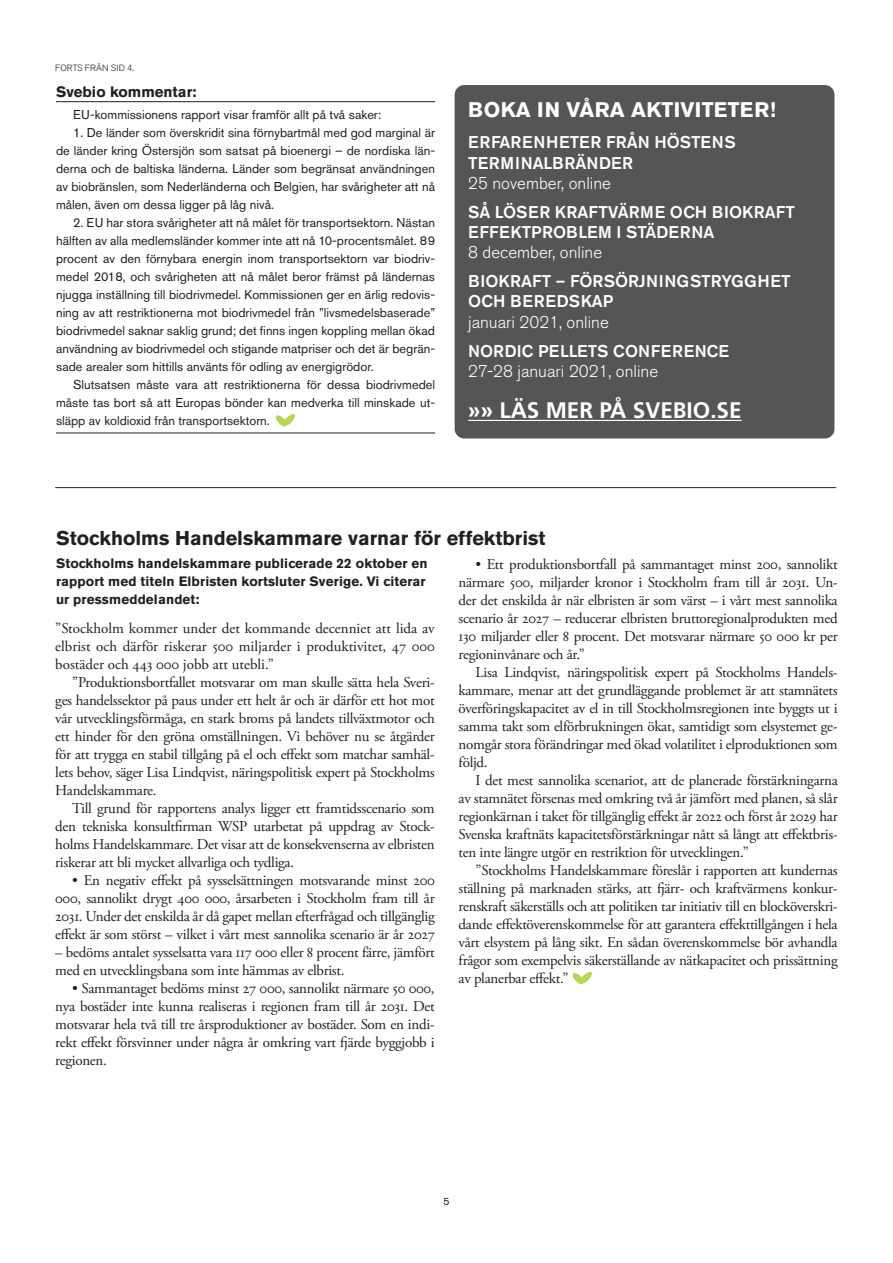
<style>
.page{position:relative;width:893px;height:1263px;background:#fff}
.page>*{position:absolute;margin:0;border:0;box-sizing:border-box;transform-origin:0 0}
.Fot{font:700 22.5px "Frutiger LT Std";color:#fff}
.Fot-2{font:700 21px "Akzidenz Grotesk Std";letter-spacing:.015em;color:#fff}
.bin_rubrik{font:700 19.8px "Akzidenz Grotesk Std";color:#231f20}
.Fot-3{font:500 16.95px/20.2px "Akzidenz Grotesk BE";color:#fff}
.Fot-4{font:300 16.95px "Akzidenz Grotesk BE";color:#fff}
.brödtext{font:15px/18px "Adobe Garamond Pro";letter-spacing:-.02em;color:#231f20;text-align:justify}
.brödtext_första_rad{font:15px/18px "Adobe Garamond Pro";color:#231f20;text-align:justify}
.Svebio_tycker{font:700 15px "Akzidenz Grotesk Std";color:#231f20}
.Ingress{font:700 13.5px/18px "Akzidenz Grotesk BE";letter-spacing:.01em;color:#231f20}
.Svebio_tycker_BR{font:12.75px/18px "Akzidenz Grotesk Std";color:#231f20;text-align:justify}
.t1{font:10.5px "Akzidenz Grotesk Std";color:#231f20}
.t2{font:300 9px "Akzidenz Grotesk Std";letter-spacing:.02em;color:#231f20}
.s1{font-weight:300}
</style>
<div class="page">
<hr style="left:56px;top:101px;width:379px;height:1px;background:#231f20">
<hr style="left:56px;top:433px;width:379px;height:1px;background:#231f20">
<hr style="left:55px;top:487px;width:781px;height:1px;background:#231f20">
<svg style="left:275px;top:414px;width:20px;height:13px"></svg>
<svg style="left:572px;top:971px;width:20px;height:13px"></svg>
<div style="left:455px;top:85px;width:379px;height:353px;background:#555;border-radius:10px"></div>
<hr style="left:468px;top:420px;width:274px;height:1px;background:#fff">
<p class="t2" style="left:55px;top:63px;width:80px">FORTS FRÅN SID 4.</p>
<p class="Svebio_tycker" style="left:56px;top:83px;width:142px">Svebio kommentar:</p>
<p class="Svebio_tycker_BR" style="left:73px;top:106px;width:310px">EU-kommissionens rapport visar framför allt på två saker:</p>
<p class="Svebio_tycker_BR" style="left:56px;top:124px;width:381px;text-indent:17px">1. De länder som överskridit sina förnybartmål med god marginal är de länder kring Östersjön som satsat på bioenergi – de nordiska län&shy;derna och de baltiska länderna. Länder som begränsat användningen av biobränslen, som Nederländerna och Belgien, har svårigheter att nå målen, även om dessa ligger på låg nivå.</p>
<p class="Svebio_tycker_BR" style="left:56px;top:214px;width:381px;text-indent:17px">2. EU har stora svårigheter att nå målet för transportsektorn. Nästan hälften av alla medlemsländer kommer inte att nå 10-procentsmålet. 89 procent av den förnybara energin inom transportsektorn var biodriv&shy;medel 2018, och svårigheten att nå målet beror främst på ländernas njugga inställning till biodrivmedel. Kommissionen ger en ärlig redovis&shy;ning av att restriktionerna mot biodrivmedel från ”livsmedelsbaserade” biodrivmedel saknar saklig grund; det finns ingen koppling mellan ökad användning av biodrivmedel och stigande matpriser och det är begrän&shy;sade arealer som hittills använts för odling av energigrödor.</p>
<p class="Svebio_tycker_BR" style="left:56px;top:376px;width:381px;text-indent:17px">Slutsatsen måste vara att restriktionerna för dessa biodrivmedel måste tas bort så att Europas bönder kan medverka till minskade ut&shy;släpp av koldioxid från transportsektorn.</p>
<p class="Fot-2" style="left:468px;top:97px;width:309px">BOKA IN VÅRA AKTIVITETER!</p>
<p class="Fot-3" style="left:468px;top:132px;width:269px">ERFARENHETER FRÅN HÖSTENS<br>TERMINALBRÄNDER<br><span class="s1">25 november, online</span></p>
<p class="Fot-3" style="left:468px;top:201px;width:328px">SÅ LÖSER KRAFTVÄRME OCH BIOKRAFT<br>EFFEKTPROBLEM I STÄDERNA</p>
<p class="Fot-4" style="left:468px;top:243px;width:136px">8 december, online</p>
<p class="Fot-3" style="left:468px;top:271px;width:324px">BIOKRAFT – FÖRSÖRJNINGSTRYGGHET<br>OCH BEREDSKAP</p>
<p class="Fot-4" style="left:468px;top:312px;width:142px">januari 2021, online</p>
<p class="Fot-3" style="left:468px;top:340px;width:262px">NORDIC PELLETS CONFERENCE</p>
<p class="Fot-4" style="left:468px;top:361px;width:192px">27-28 januari 2021, online</p>
<p class="Fot" style="left:468px;top:397px;width:275px">»» LÄS MER PÅ SVEBIO.SE</p>
<p class="bin_rubrik" style="left:56px;top:527px;width:491px">Stockholms Handelskammare varnar för effektbrist</p>
<p class="Ingress" style="left:56px;top:554px;width:373px">Stockholms handelskammare publicerade 22 oktober en rapport med titeln Elbristen kortsluter Sverige. Vi citerar ur pressmeddelandet:</p>
<p class="brödtext_första_rad" style="left:55px;top:620px;width:381px">”Stockholm kommer under det kommande decenniet att lida av elbrist och därför riskerar 500 miljarder i produktivitet, 47 000 bostäder och 443 000 jobb att utebli.”</p>
<p class="brödtext" style="left:55px;top:674px;width:381px;text-indent:17px">”Produktionsbortfallet motsvarar om man skulle sätta hela Sveri&shy;ges handelssektor på paus under ett helt år och är därför ett hot mot vår utvecklingsförmåga, en stark broms på landets tillväxtmotor och ett hinder för den gröna omställningen. Vi behöver nu se åtgärder för att trygga en stabil tillgång på el och effekt som matchar samhäl&shy;lets behov, säger Lisa Lindqvist, näringspolitisk expert på Stockholms Handelskammare.</p>
<p class="brödtext" style="left:55px;top:800px;width:381px;text-indent:17px">Till grund för rapportens analys ligger ett framtidsscenario som den tekniska konsultfirman WSP utarbetat på uppdrag av Stock&shy;holms Handelskammare. Det visar att de konsekvenserna av elbristen riskerar att bli mycket allvarliga och tydliga.</p>
<p class="brödtext" style="left:55px;top:872px;width:381px;text-indent:17px">• En negativ effekt på sysselsättningen motsvarande minst 200<br>000, sannolikt drygt 400 000, årsarbeten i Stockholm fram till år 2031. Under det enskilda år då gapet mellan efterfrågad och tillgänglig effekt är som störst – vilket i vårt mest sannolika scenario är år 2027</p>
<p class="brödtext" style="left:55px;top:944px;width:381px">– bedöms antalet sysselsatta vara 117 000 eller 8 procent färre, jämfört med en utvecklingsbana som inte hämmas av elbrist.</p>
<p class="brödtext" style="left:55px;top:980px;width:381px;text-indent:17px">• Sammantaget bedöms minst 27 000, sannolikt närmare 50 000, nya bostäder inte kunna realiseras i regionen fram till år 2031. Det motsvarar hela två till tre årsproduktioner av bostäder. Som en indi&shy;rekt effekt försvinner under några år omkring vart fjärde byggjobb i regionen.</p>
<p class="brödtext" style="left:459px;top:555px;width:381px;text-indent:17px">• Ett produktionsbortfall på sammantaget minst 200, sannolikt närmare 500, miljarder kronor i Stockholm fram till år 2031. Un&shy;der det enskilda år när elbristen är som värst – i vårt mest sannolika scenario år 2027 – reducerar elbristen bruttoregionalprodukten med 130 miljarder eller 8 procent. Det motsvarar närmare 50 000 kr per regioninvånare och år.”</p>
<p class="brödtext" style="left:459px;top:663px;width:381px;text-indent:17px">Lisa Lindqvist, näringspolitisk expert på Stockholms Handels&shy;kammare, menar att det grundläggande problemet är att stamnätets överföringskapacitet av el in till Stockholmsregionen inte byggts ut i samma takt som elförbrukningen ökat, samtidigt som elsystemet ge&shy;nomgår stora förändringar med ökad volatilitet i elproduktionen som följd.</p>
<p class="brödtext" style="left:459px;top:771px;width:381px;text-indent:17px">I det mest sannolika scenariot, att de planerade förstärkningarna av stamnätet försenas med omkring två år jämfört med planen, så slår regionkärnan i taket för tillgänglig effekt år 2022 och först år 2029 har Svenska kraftnäts kapacitetsförstärkningar nått så långt att effektbris&shy;ten inte längre utgör en restriktion för utvecklingen.”</p>
<p class="brödtext" style="left:459px;top:861px;width:381px;text-indent:17px">”Stockholms Handelskammare föreslår i rapporten att kundernas ställning på marknaden stärks, att fjärr- och kraftvärmens konkur&shy;renskraft säkerställs och att politiken tar initiativ till en blocköverskri&shy;dande effektöverenskommelse för att garantera effekttillgången i hela vårt elsystem på lång sikt. En sådan överenskommelse bör avhandla frågor som exempelvis säkerställande av nätkapacitet och prissättning av planerbar effekt.”</p>
<p class="t1" style="left:443px;top:1195px;width:8px">5</p>
</div>
